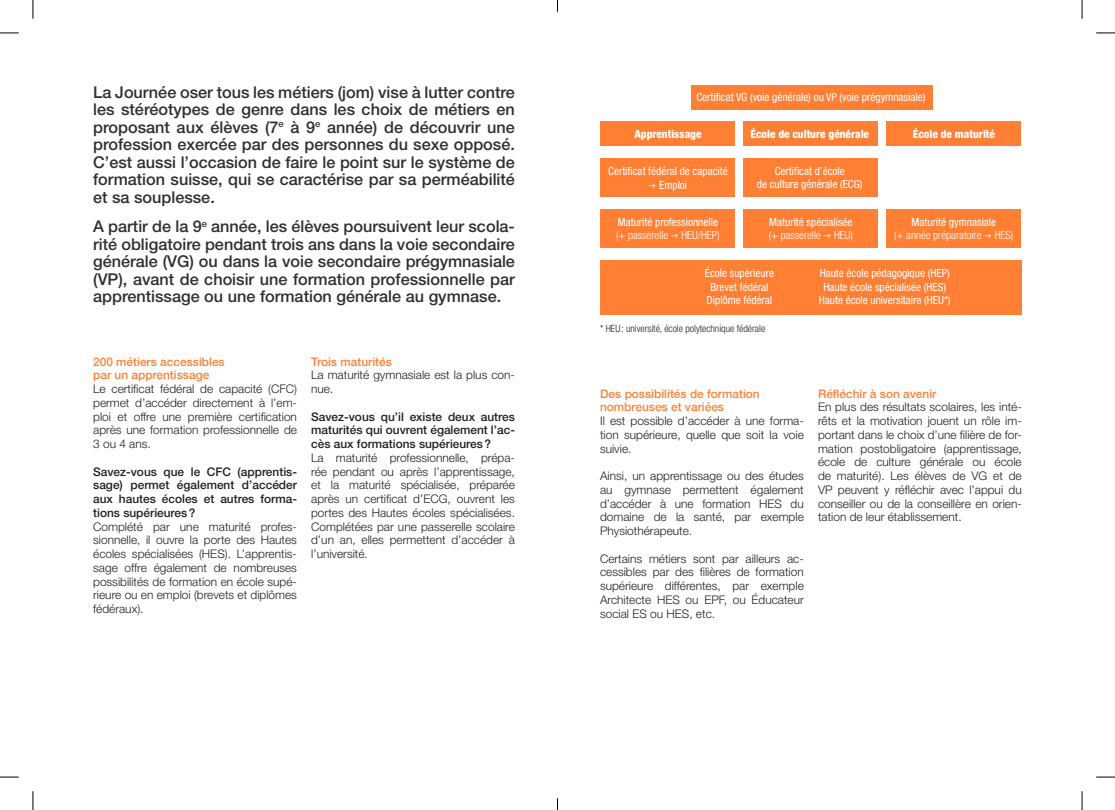
<style>
.page{position:relative;width:1115px;height:810px;background:#fff}
.page>*{position:absolute;margin:0;border:0;box-sizing:border-box;transform-origin:0 0}
.t1{font:500 16.25px/17.5px "Helvetica Neue LT Pro";color:#312f30;text-align:justify}
.t2{font:300 11.88px/13.8px "Helvetica Neue LT Pro";color:#231f20;text-align:justify}
.t3{font:500 11.88px/13.8px "Helvetica Neue LT Pro";color:#231f20;text-align:justify}
.t4{font:500 11.88px/13.8px "Helvetica Neue LT Pro";color:#ff8035}
.t5{font:condensed 11.25px/13.5px "Helvetica Neue LT Pro";color:#fff;text-align:center}
.t6{font:300 condensed 11.25px "Helvetica Neue LT Pro";color:#fff}
.t7{font:800 condensed 11.25px "Helvetica Neue LT Pro";color:#fff}
.t8{font:300 condensed 10px "Helvetica Neue LT Pro";color:#231f20}
</style>
<div class="page">
<div style="left:600px;top:122px;width:135px;height:24px;background:#ff8035"></div>
<div style="left:600px;top:158px;width:135px;height:39px;background:#ff8035"></div>
<div style="left:600px;top:209px;width:135px;height:39px;background:#ff8035"></div>
<div style="left:600px;top:260px;width:422px;height:55px;background:#ff8035"></div>
<div style="left:743px;top:209px;width:134px;height:39px;background:#ff8035"></div>
<div style="left:886px;top:209px;width:134px;height:39px;background:#ff8035"></div>
<div style="left:743px;top:122px;width:134px;height:24px;background:#ff8035"></div>
<div style="left:743px;top:158px;width:134px;height:39px;background:#ff8035"></div>
<div style="left:691px;top:85px;width:241px;height:25px;background:#ff8035"></div>
<div style="left:886px;top:122px;width:134px;height:24px;background:#ff8035"></div>
<svg style="left:0;top:32px;width:19px;height:2px"></svg>
<svg style="left:1096px;top:32px;width:19px;height:2px"></svg>
<svg style="left:0;top:776px;width:19px;height:2px"></svg>
<svg style="left:1096px;top:776px;width:19px;height:2px"></svg>
<svg style="left:32px;top:0;width:2px;height:19px"></svg>
<svg style="left:32px;top:791px;width:2px;height:19px"></svg>
<svg style="left:1081px;top:0;width:2px;height:19px"></svg>
<svg style="left:1081px;top:791px;width:2px;height:19px"></svg>
<p class="t1" style="left:93px;top:83px;width:423px">La Journée oser tous les métiers (jom) vise à lutter contre les stéréotypes de genre dans les choix de métiers en proposant aux élèves (7<sup>e</sup> à 9<sup>e</sup> année) de découvrir une profession exercée par des personnes du sexe opposé.<br>C’est aussi l’occasion de faire le point sur le système de formation suisse, qui se caractérise par sa perméabilité et sa souplesse.</p>
<p class="t1" style="left:93px;top:218px;width:423px">A partir de la 9<sup>e</sup> année, les élèves poursuivent leur scola&shy;rité obligatoire pendant trois ans dans la voie secondaire générale (VG) ou dans la voie secondaire prégymnasiale (VP), avant de choisir une formation professionnelle par apprentissage ou une formation générale au gymnase.</p>
<p class="t4" style="left:93px;top:354px;width:133px">200 métiers accessibles par un apprentissage</p>
<p class="t2" style="left:93px;top:382px;width:205px">Le certificat fédéral de capacité (CFC) permet d’accéder directement à l’em&shy;ploi et offre une première certification après une formation professionnelle de 3 ou 4 ans.</p>
<p class="t3" style="left:93px;top:464px;width:205px">Savez-vous que le CFC (apprentis&shy;sage) permet également d’accéder aux hautes écoles et autres forma&shy;tions supérieures?</p>
<p class="t2" style="left:93px;top:519px;width:205px;text-align:left">Complété par une maturité profes&shy;sionnelle, il ouvre la porte des Hautes écoles spécialisées (HES). L’apprentis‑ sage offre également de nombreuses possibilités de formation en école supé&shy;rieure ou en emploi (brevets et diplômes fédéraux).</p>
<p class="t4" style="left:311px;top:354px;width:82px">Trois maturités</p>
<p class="t2" style="left:311px;top:368px;width:204px">La maturité gymnasiale est la plus con‑ nue.</p>
<p class="t3" style="left:311px;top:409px;width:205px">Savez-vous qu’il existe deux autres maturités qui ouvrent également l’ac&shy;cès aux formations supérieures?</p>
<p class="t2" style="left:311px;top:451px;width:205px">La maturité professionnelle, prépa&shy;rée pendant ou après l’apprentissage, et la maturité spécialisée, préparée après un certificat d’ECG, ouvrent les portes des Hautes écoles spécialisées.<br>Complétées par une passerelle scolaire d’un an, elles permettent d’accéder à l’université.</p>
<p class="t5" style="left:696px;top:90px;width:230px">Certificat VG (voie générale) ou VP (voie prégymnasiale)</p>
<p class="t7" style="left:634px;top:127px;width:69px">Apprentissage</p>
<p class="t5" style="left:659px;top:164px;width:70px;text-align:left;text-indent:-51px">Certificat fédéral de capacité<br>Emploi</p>
<p class="t7" style="left:750px;top:127px;width:120px">École de culture générale</p>
<p class="t5" style="left:757px;top:164px;width:107px">Certificat d’école<br>de culture générale (ECG)</p>
<p class="t7" style="left:913px;top:127px;width:84px">École de maturité</p>
<p class="t5" style="left:618px;top:215px;width:102px">Maturité professionnelle</p>
<p class="t6" style="left:616px;top:229px;width:105px">(+ passerelle HEU/HEP)</p>
<p class="t5" style="left:769px;top:215px;width:85px">Maturité spécialisée</p>
<p class="t6" style="left:769px;top:229px;width:86px">(+ passerelle HEU)</p>
<p class="t5" style="left:911px;top:215px;width:86px">Maturité gymnasiale</p>
<p class="t6" style="left:894px;top:229px;width:121px">(+ année préparatoire HES)</p>
<p class="t5" style="left:705px;top:266px;width:71px">École supérieure<br>Brevet fédéral<br>Diplôme fédéral</p>
<p class="t8" style="left:600px;top:323px;width:167px">* HEU: université, école polytechnique fédérale</p>
<p class="t5" style="left:819px;top:266px;width:133px">Haute école pédagogique (HEP)<br>Haute école spécialisée (HES)<br>Haute école universitaire (HEU*)</p>
<p class="t4" style="left:600px;top:386px;width:161px">Des possibilités de formation nombreuses et variées</p>
<p class="t2" style="left:600px;top:414px;width:205px">Il est possible d’accéder à une forma&shy;tion supérieure, quelle que soit la voie suivie.</p>
<p class="t2" style="left:600px;top:469px;width:205px">Ainsi, un apprentissage ou des études au gymnase permettent également d’accéder à une formation HES du domaine de la santé, par exemple Physiothérapeute.</p>
<p class="t2" style="left:600px;top:551px;width:205px">Certains métiers sont par ailleurs ac&shy;cessibles par des filières de formation supérieure différentes, par exemple Architecte HES ou EPF, ou Éducateur social ES ou HES, etc.</p>
<p class="t4" style="left:818px;top:386px;width:120px">Réfléchir à son avenir</p>
<p class="t2" style="left:818px;top:400px;width:205px">En plus des résultats scolaires, les inté&shy;rêts et la motivation jouent un rôle im&shy;portant dans le choix d’une filière de for&shy;mation postobligatoire (apprentissage, école de culture générale ou école de maturité). Les élèves de VG et de VP peuvent y réfléchir avec l’appui du conseiller ou de la conseillère en orien&shy;tation de leur établissement.</p>
</div>
